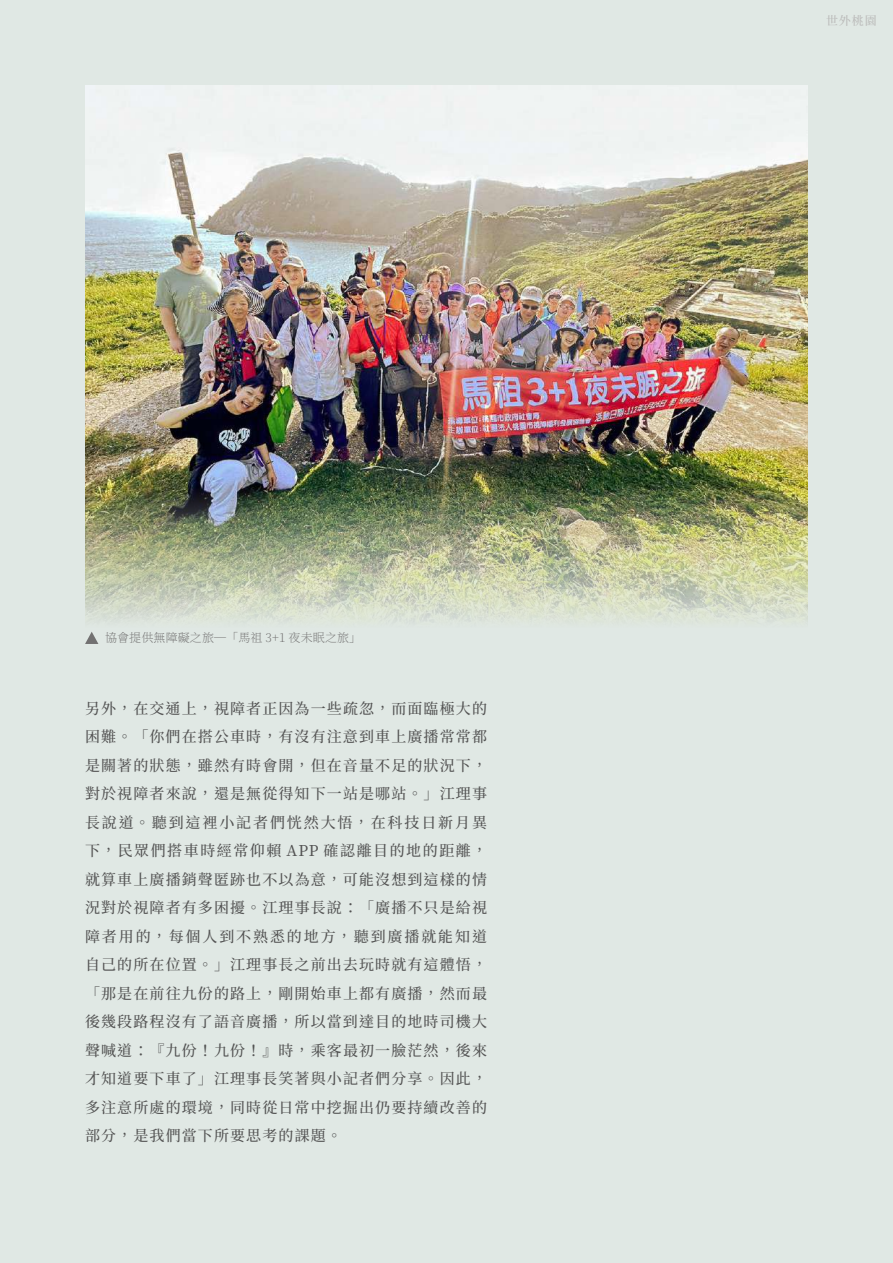
<style>
.page{position:relative;width:893px;height:1263px;background:#e0e8e4}
.page>*{position:absolute;margin:0;border:0;box-sizing:border-box;transform-origin:0 0}
.t1{font:500 15px/28.5px "Noto Serif CJ Ktc";letter-spacing:.075em;color:#535353;text-align:justify}
.t2{font:200 12px "Noto Serif CJ Ktc";letter-spacing:.01em;color:#727171}
.t3{font:500 12px "Noto Serif CJ Ktc";color:#bbbbba}
</style>
<div class="page">
<img style="left:85px;top:85px;width:723px;height:537px">
<svg style="left:85px;top:632px;width:13px;height:12px"></svg>
<p class="t2" style="left:105px;top:631px;width:258px">協會提供無障礙之旅—「馬祖 3+1 夜未眠之旅」</p>
<p class="t1" style="left:85px;top:694px;width:403px">另外，在交通上，視障者正因為一些疏忽，而面臨極大的困難。「你們在搭公車時，有沒有注意到車上廣播常常都是關著的狀態，雖然有時會開，但在音量不足的狀況下，對於視障者來說，還是無從得知下一站是哪站。」江理事長說道。聽到這裡小記者們恍然大悟，在科技日新月異下，民眾們搭車時經常仰賴 APP 確認離目的地的距離，就算車上廣播銷聲匿跡也不以為意，可能沒想到這樣的情況對於視障者有多困擾。江理事長說：「廣播不只是給視障者用的，每個人到不熟悉的地方，聽到廣播就能知道自己的所在位置。」江理事長之前出去玩時就有這體悟，「那是在前往九份的路上，剛開始車上都有廣播，然而最後幾段路程沒有了語音廣播，所以當到達目的地時司機大聲喊道：『九份！九份！』時，乘客最初一臉茫然，後來才知道要下車了」江理事長笑著與小記者們分享。因此，多注意所處的環境，同時從日常中挖掘出仍要持續改善的部分，是我們當下所要思考的課題。</p>
<p class="t3" style="left:826px;top:14px;width:52px">世外桃園</p>
</div>
